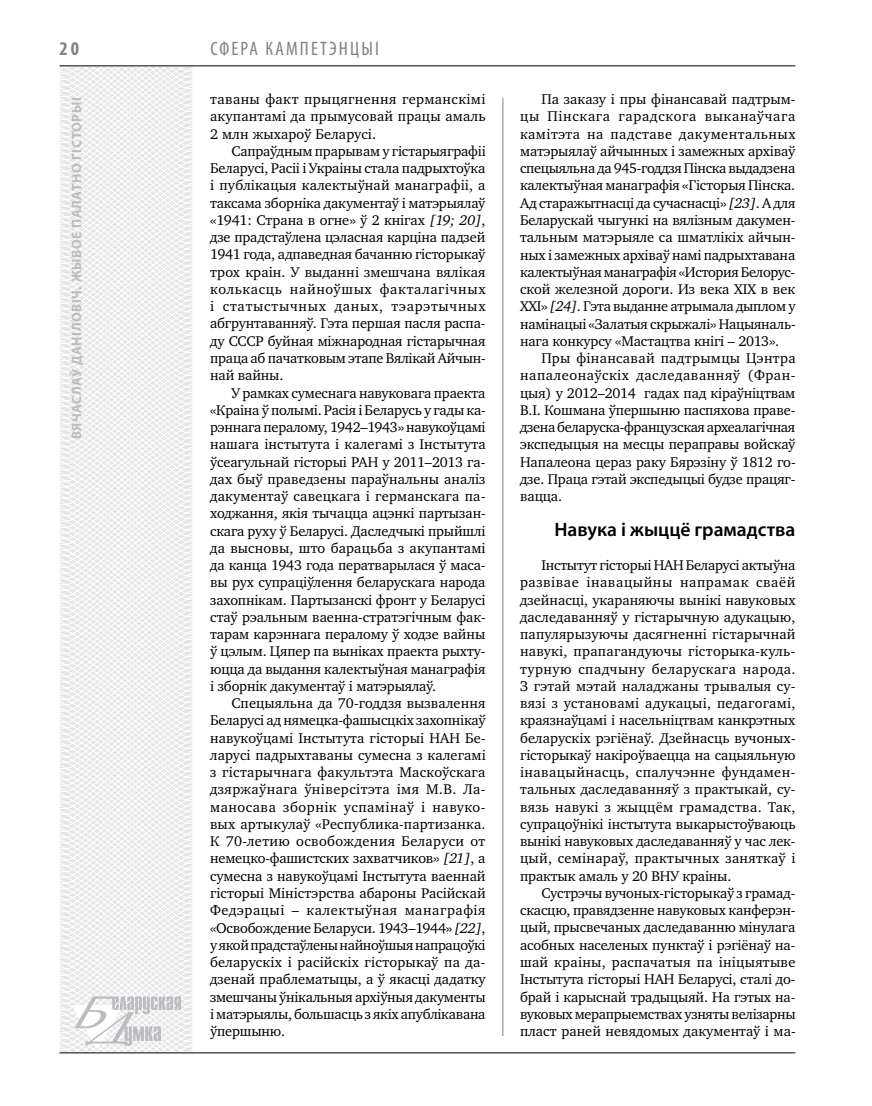
<style>
.page{position:relative;width:872px;height:1106px;background:#fff}
.page>*{position:absolute;margin:0;border:0;box-sizing:border-box;transform-origin:0 0}
.t1{font:600 19.5px "Myriad Pro";color:#000}
.t2{font:condensed 19.5px "Myriad Pro";letter-spacing:.11em;color:#808285}
.t3{font:700 condensed 19.5px "Myriad Pro";color:#808285}
.t4{font:14.4px/17.2px "Charter C";letter-spacing:-.01em;color:#000;text-align:justify}
.t5{font:700 13.5px "Myriad Pro";letter-spacing:.04em;color:#bcbdc0}
.s1{font-style:italic}
</style>
<div class="page">
<svg style="left:59px;top:65px;width:192px;height:989px"></svg>
<hr style="left:502px;top:98px;width:1px;height:938px;background:#808285">
<hr style="left:60px;top:1052px;width:735px;height:1px;background:#000">
<svg style="left:71px;top:996px;width:110px;height:53px"></svg>
<hr style="left:60px;top:65px;width:735px;height:1px;background:#000">
<h1 class="t3" style="left:60px;top:37px;width:21px">20</h1>
<p class="t5" style="left:68px;top:439px;width:342px;rotate:-90deg">Вячаслаў ДАНІЛОВІЧ. Жывое палатно гісторыі</p>
<h1 class="t2" style="left:210px;top:37px;width:170px">Сфера кампетэнцыі</h1>
<p class="t4" style="left:210px;top:91px;width:277px">таваны факт прыцягнення германскімі акупантамі да прымусовай працы амаль 2 млн жыхароў Беларусі.</p>
<p class="t4" style="left:210px;top:142px;width:277px;text-indent:21px">Сапраўдным прарывам у гістарыяграфіі Беларусі, Расіі і Украіны стала падрыхтоўка і публікацыя калектыўнай манаграфіі, а таксама зборніка дакументаў і матэрыялаў «1941: Страна в огне» ў 2 кнігах <span class="s1">[19; 20]</span>, дзе прадстаўлена цэласная карціна падзей 1941 года, адпаведная бачанню гісторыкаў трох краін. У выданні змешчана вялікая колькасць найноўшых факталагічных і статыстычных даных, тэарэтычных абгрунтаванняў. Гэта першая пасля распа&shy;ду СССР буйная міжнародная гістарычная праца аб пачатковым этапе Вялікай Айчын&shy;най вайны.</p>
<p class="t4" style="left:210px;top:384px;width:277px;text-indent:21px">У рамках сумеснага навуковага праекта «Краіна ў полымі. Расія і Беларусь у гады ка&shy;рэннага пералому, 1942–1943» навукоўцамі нашага інстытута і калегамі з Інстытута ўсеагульнай гісторыі РАН у 2011–2013 га&shy;дах быў праведзены параўнальны аналіз дакументаў савецкага і германскага па&shy;ходжання, якія тычацца ацэнкі партызан&shy;скага руху ў Беларусі. Даследчыкі прыйшлі да высновы, што барацьба з акупантамі да канца 1943 года ператварылася ў маса&shy;вы рух супраціўлення беларускага народа захопнікам. Партызанскі фронт у Беларусі стаў рэальным ваенна-стратэгічным фак&shy;тарам карэннага пералому ў ходзе вайны ў цэлым. Цяпер па выніках праекта рыхту&shy;юцца да выдання калектыўная манаграфія і зборнік дакументаў і матэрыялаў.</p>
<p class="t4" style="left:210px;top:694px;width:277px;text-indent:21px">Спецыяльна да 70-годдзя вызвалення Беларусі ад нямецка-фашысцкіх захопнікаў навукоўцамі Інстытута гісторыі НАН Бе&shy;ларусі падрыхтаваны сумесна з калегамі з гістарычнага факультэта Маскоўскага дзяржаўнага ўніверсітэта імя М.В. Ла&shy;маносава зборнік успамінаў і навуко&shy;вых артыкулаў «Республика-партизанка.<br>К 70-летию освобождения Беларуси от немецко-фашистских захватчиков» <span class="s1">[21]</span>, а сумесна з навукоўцамі Інстытута ваеннай гісторыі Міністэрства абароны Расійскай Федэрацыі – калектыўная манаграфія «Освобождение Беларуси. 1943–1944» <span class="s1">[22]</span>, у якой прадстаўлены найноўшыя напрацоўкі беларускіх і расійскіх гісторыкаў па да&shy;дзенай праблематыцы, а ў якасці дадатку змешчаны ўнікальныя архіўныя дакументы і матэрыялы, большасць з якіх апублікавана ўпершыню.</p>
<p class="t4" style="left:520px;top:91px;width:277px;text-indent:21px">Па заказу і пры фінансавай падтрым&shy;цы Пінскага гарадскога выканаўчага камітэта на падставе дакументальных матэрыялаў айчынных і замежных архіваў спецыяльна да 945-годдзя Пінска выдадзена калектыўная манаграфія «Гісторыя Пінска.<br>Ад старажытнасці да сучаснасці» <span class="s1">[23]</span>. А для Беларускай чыгункі на вялізным дакумен&shy;тальным матэрыяле са шматлікіх айчын&shy;ных і замежных архіваў намі падрыхтавана калектыўная манаграфія «История Белорус&shy;ской железной дороги. Из века ХІХ в век ХХІ» <span class="s1">[24]</span>. Гэта выданне атрымала дыплом у намінацыі «Залатыя скрыжалі» Нацыяналь&shy;нага конкурсу «Мастацтва кнігі – 2013».</p>
<p class="t4" style="left:520px;top:350px;width:277px;text-indent:21px">Пры фінансавай падтрымцы Цэнтра напалеонаўскіх даследаванняў (Фран&shy;цыя) у 2012–2014 гадах пад кіраўніцтвам В.І. Кошмана ўпершыню паспяхова праве&shy;дзена беларуска-французская археалагічная экспедыцыя на месцы пераправы войскаў Напалеона цераз раку Бярэзіну ў 1812 го&shy;дзе. Праца гэтай экспедыцыі будзе працяг&shy;вацца.</p>
<h1 class="t1" style="left:554px;top:516px;width:243px">Навука і жыццё грамадства</h1>
<p class="t4" style="left:520px;top:556px;width:277px;text-indent:21px">Інстытут гісторыі НАН Беларусі актыўна развівае інавацыйны напрамак сваёй дзейнасці, укараняючы вынікі навуковых даследаванняў у гістарычную адукацыю, папулярызуючы дасягненні гістарычнай навукі, прапагандуючы гісторыка-куль&shy;турную спадчыну беларускага народа.<br>З гэтай мэтай наладжаны трывалыя су&shy;вязі з установамі адукацыі, педагогамі, краязнаўцамі і насельніцтвам канкрэтных беларускіх рэгіёнаў. Дзейнасць вучоных&shy;гісторыкаў накіроўваецца на сацыяльную інавацыйнасць, спалучэнне фундамен&shy;тальных даследаванняў з практыкай, су&shy;вязь навукі з жыццём грамадства. Так, супрацоўнікі інстытута выкарыстоўваюць вынікі навуковых даследаванняў у час лек&shy;цый, семінараў, практычных заняткаў і практык амаль у 20 ВНУ краіны.</p>
<p class="t4" style="left:520px;top:884px;width:277px;text-indent:21px">Сустрэчы вучоных-гісторыкаў з грамад&shy;скасцю, правядзенне навуковых канферэн&shy;цый, прысвечаных даследаванню мінулага асобных населеных пунктаў і рэгіёнаў на&shy;шай краіны, распачатыя па ініцыятыве Інстытута гісторыі НАН Беларусі, сталі до&shy;брай і карыснай традыцыяй. На гэтых на&shy;вуковых мерапрыемствах узняты велізарны пласт раней невядомых дакументаў і ма-</p>
</div>
